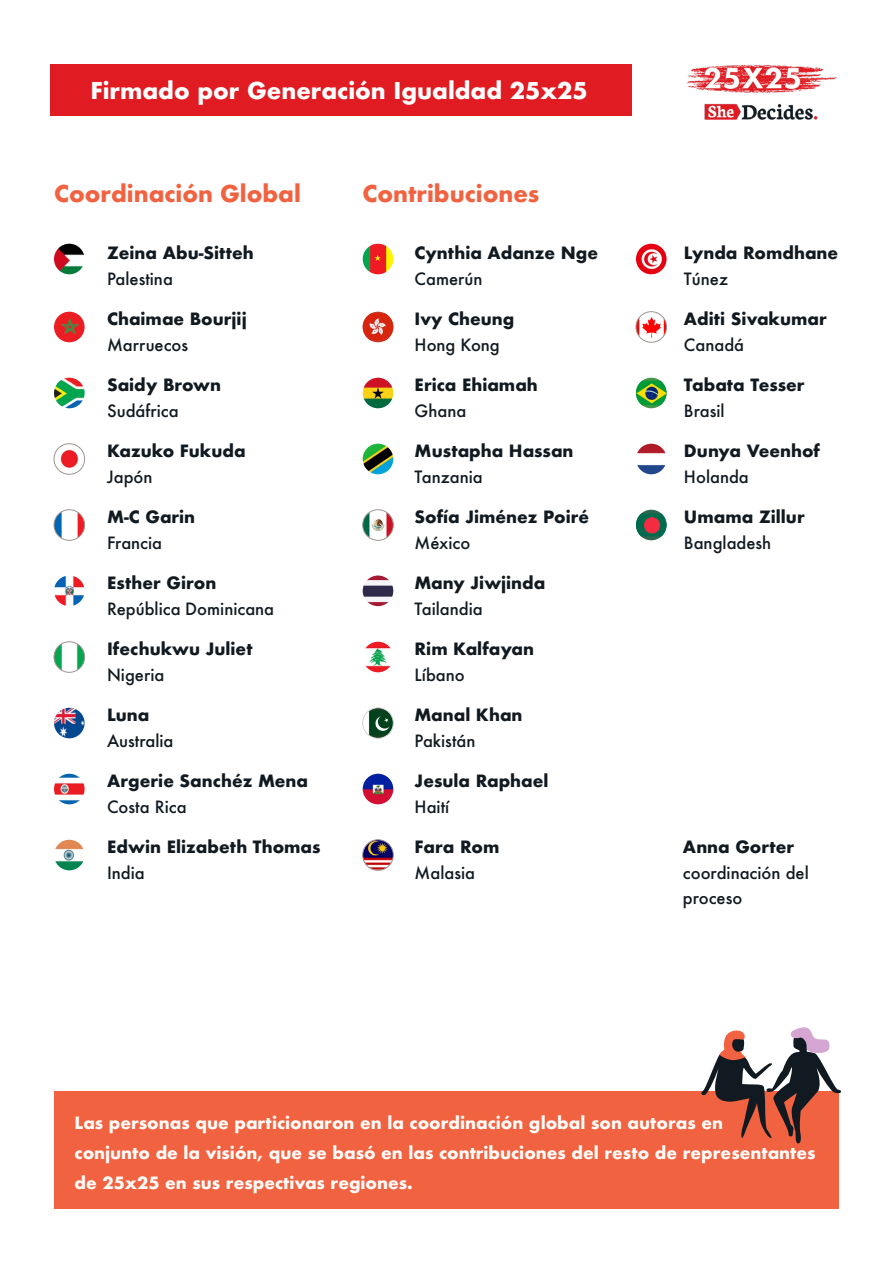
<style>
.page{position:relative;width:893px;height:1263px;background:#fff}
.page>*{position:absolute;margin:0;border:0;box-sizing:border-box;transform-origin:0 0}
.t1{font:700 22.5px "Futura";color:#fff}
.t2{font:700 22.5px "Futura";color:#f16241}
.t3{font:700 16.5px "Futura";color:#121a21}
.t4{font:500 16.5px/25.5px "Futura";color:#121a21}
.t5{font:700 16.5px/30px "Futura";color:#fffbf8}
</style>
<div class="page">
<div style="left:54px;top:1091px;width:785px;height:118px;background:#f16241"></div>
<div style="left:51px;top:64px;width:581px;height:52px;background:#e01b22"></div>
<img style="left:687px;top:65px;width:150px;height:55px">
<svg style="left:701px;top:1027px;width:141px;height:117px"></svg>
<img style="left:54px;top:244px;width:31px;height:30px;border-radius:15px">
<img style="left:363px;top:244px;width:30px;height:30px;border-radius:15px">
<img style="left:636px;top:244px;width:31px;height:30px;border-radius:15px">
<img style="left:54px;top:312px;width:31px;height:30px;border-radius:15px">
<svg style="left:363px;top:312px;width:30px;height:30px"></svg>
<img style="left:363px;top:313px;width:30px;height:27px">
<img style="left:636px;top:315px;width:31px;height:23px">
<div style="left:636px;top:311px;width:31px;height:31px;border:1px solid #9e9592;border-radius:50%"></div>
<img style="left:54px;top:378px;width:31px;height:30px;border-radius:15px">
<img style="left:363px;top:378px;width:30px;height:30px;border-radius:15px">
<svg style="left:636px;top:378px;width:31px;height:30px"></svg>
<img style="left:636px;top:381px;width:31px;height:24px">
<img style="left:54px;top:510px;width:31px;height:30px">
<div style="left:54px;top:509px;width:31px;height:31px;border:1px solid #9e9592;border-radius:50%"></div>
<div style="left:363px;top:510px;width:30px;height:30px;background:#c0bbb9;border-radius:50%"></div>
<img style="left:363px;top:511px;width:30px;height:28px">
<div style="left:362px;top:509px;width:31px;height:31px;border:1px solid #9e9592;border-radius:50%"></div>
<svg style="left:636px;top:510px;width:31px;height:30px"></svg>
<img style="left:636px;top:514px;width:31px;height:22px">
<img style="left:54px;top:575px;width:31px;height:31px;border-radius:15px">
<img style="left:363px;top:575px;width:30px;height:31px;border-radius:15px">
<img style="left:54px;top:642px;width:31px;height:30px">
<div style="left:54px;top:641px;width:31px;height:31px;border:1px solid #9e9592;border-radius:50%"></div>
<img style="left:363px;top:642px;width:30px;height:30px;border-radius:15px">
<img style="left:54px;top:708px;width:31px;height:30px;border-radius:15px">
<svg style="left:363px;top:708px;width:30px;height:30px"></svg>
<img style="left:363px;top:711px;width:30px;height:24px">
<div style="left:362px;top:707px;width:31px;height:31px;border:1px solid #dcdcdc;border-radius:50%"></div>
<img style="left:54px;top:774px;width:31px;height:30px;border-radius:15px">
<img style="left:363px;top:774px;width:30px;height:30px;border-radius:15px">
<img style="left:54px;top:840px;width:31px;height:30px;border-radius:15px">
<img style="left:363px;top:840px;width:30px;height:30px;border-radius:15px">
<div style="left:362px;top:839px;width:31px;height:31px;border:1px solid #9e9592;border-radius:50%"></div>
<img style="left:54px;top:447px;width:31px;height:24px">
<div style="left:54px;top:443px;width:31px;height:31px;border:1px solid #9e9592;border-radius:50%"></div>
<img style="left:363px;top:444px;width:30px;height:30px;border-radius:15px">
<img style="left:636px;top:444px;width:31px;height:30px;border-radius:15px">
<h1 class="t1" style="left:90px;top:74px;width:499px">Firmado por Generación Igualdad 25x25</h1>
<h1 class="t2" style="left:54px;top:177px;width:248px">Coordinación Global</h1>
<h1 class="t2" style="left:363px;top:177px;width:178px">Contribuciones</h1>
<p class="t3" style="left:107px;top:241px;width:148px">Zeina Abu-Sitteh</p>
<p class="t4" style="left:107px;top:266px;width:67px">Palestina</p>
<p class="t3" style="left:107px;top:307px;width:141px">Chaimae Bourjij</p>
<p class="t4" style="left:107px;top:332px;width:83px">Marruecos</p>
<p class="t3" style="left:107px;top:373px;width:116px">Saidy Brown</p>
<p class="t4" style="left:107px;top:398px;width:73px">Sudáfrica</p>
<p class="t3" style="left:107px;top:439px;width:140px">Kazuko Fukuda</p>
<p class="t4" style="left:107px;top:464px;width:47px">Japón</p>
<p class="t3" style="left:107px;top:505px;width:90px">M-C Garin</p>
<p class="t4" style="left:107px;top:530px;width:57px">Francia</p>
<p class="t3" style="left:107px;top:571px;width:111px">Esther Giron</p>
<p class="t4" style="left:107px;top:596px;width:169px">República Dominicana</p>
<p class="t3" style="left:107px;top:637px;width:147px">Ifechukwu Juliet</p>
<p class="t4" style="left:107px;top:662px;width:59px">Nigeria</p>
<p class="t3" style="left:107px;top:703px;width:44px">Luna</p>
<p class="t4" style="left:107px;top:728px;width:68px">Australia</p>
<p class="t3" style="left:107px;top:769px;width:203px">Argerie Sanchéz Mena</p>
<p class="t4" style="left:107px;top:794px;width:81px">Costa Rica</p>
<p class="t3" style="left:107px;top:835px;width:215px">Edwin Elizabeth Thomas</p>
<p class="t4" style="left:107px;top:860px;width:39px">India</p>
<p class="t3" style="left:415px;top:241px;width:185px">Cynthia Adanze Nge</p>
<p class="t4" style="left:415px;top:266px;width:69px">Camerún</p>
<p class="t3" style="left:415px;top:307px;width:101px">Ivy Cheung</p>
<p class="t4" style="left:415px;top:332px;width:87px">Hong Kong</p>
<p class="t3" style="left:415px;top:373px;width:125px">Erica Ehiamah</p>
<p class="t4" style="left:415px;top:398px;width:53px">Ghana</p>
<p class="t3" style="left:415px;top:439px;width:160px">Mustapha Hassan</p>
<p class="t4" style="left:415px;top:464px;width:70px">Tanzania</p>
<p class="t3" style="left:415px;top:505px;width:176px">Sofía Jiménez Poiré</p>
<p class="t4" style="left:415px;top:530px;width:57px">México</p>
<p class="t3" style="left:415px;top:571px;width:132px">Many Jiwjinda</p>
<p class="t4" style="left:415px;top:596px;width:70px">Tailandia</p>
<p class="t3" style="left:415px;top:637px;width:121px">Rim Kalfayan</p>
<p class="t4" style="left:415px;top:662px;width:52px">Líbano</p>
<p class="t3" style="left:415px;top:703px;width:109px">Manal Khan</p>
<p class="t4" style="left:415px;top:728px;width:62px">Pakistán</p>
<p class="t3" style="left:415px;top:769px;width:135px">Jesula Raphael</p>
<p class="t4" style="left:415px;top:794px;width:36px">Haití</p>
<p class="t3" style="left:415px;top:835px;width:86px">Fara Rom</p>
<p class="t4" style="left:415px;top:860px;width:62px">Malasia</p>
<p class="t3" style="left:684px;top:241px;width:156px">Lynda Romdhane</p>
<p class="t4" style="left:684px;top:266px;width:46px">Túnez</p>
<p class="t3" style="left:684px;top:307px;width:144px">Aditi Sivakumar</p>
<p class="t4" style="left:684px;top:332px;width:62px">Canadá</p>
<p class="t3" style="left:684px;top:373px;width:122px">Tabata Tesser</p>
<p class="t4" style="left:684px;top:398px;width:42px">Brasil</p>
<p class="t3" style="left:684px;top:439px;width:138px">Dunya Veenhof</p>
<p class="t4" style="left:684px;top:464px;width:66px">Holanda</p>
<p class="t3" style="left:684px;top:505px;width:122px">Umama Zillur</p>
<p class="t4" style="left:684px;top:530px;width:89px">Bangladesh</p>
<p class="t3" style="left:683px;top:835px;width:113px">Anna Gorter</p>
<p class="t4" style="left:683px;top:860px;width:127px">coordinación del proceso</p>
<p class="t5" style="left:75px;top:1107px;width:742px">Las personas que particionaron en la coordinación global son autoras en<br>conjunto de la visión, que se basó en las contribuciones del resto de representantes de 25x25 en sus respectivas regiones.</p>
</div>
